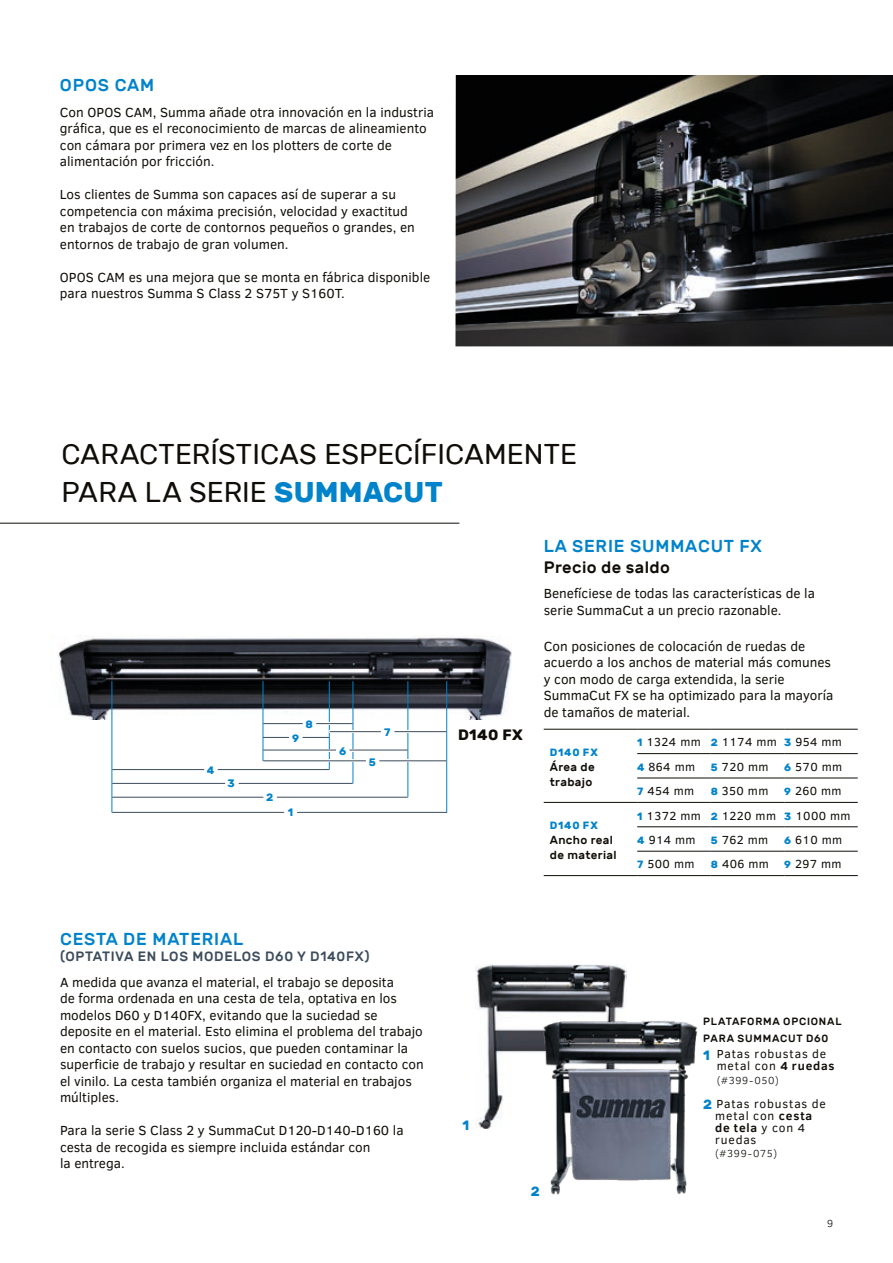
<style>
.page{position:relative;width:893px;height:1263px;background:#fff}
.page>*{position:absolute;margin:0;border:0;box-sizing:border-box;transform-origin:0 0}
.t1{font:28.5px/37.5px "Rubik";letter-spacing:.005em;color:#100d08}
.t2{font:500 17.25px "Rubik";letter-spacing:.05em;color:#0083cb}
.t3{font:500 16.5px "Rubik";letter-spacing:.025em;color:#100d08}
.t4{font:700 15px "Rubik";letter-spacing:.025em;color:#100d08}
.t5{font:13.5px/16.5px "Clear Sans";color:#100d08}
.t6{font:500 13.5px "Rubik";letter-spacing:.05em;color:#3c4c5c}
.t7{font:700 13.5px "Rubik";color:#0083cb}
.t8{font:12px/24.5px "Clear Sans";letter-spacing:.03em;color:#100d08}
.t9{font:12px/12px "Clear Sans";letter-spacing:.065em;color:#100d08}
.t10{font:500 11.55px/14.9px "Rubik";letter-spacing:.03em;color:#100d08}
.t11{font:700 10.8px "Rubik";color:#0083cb}
.t12{font:500 10.5px/16.5px "Rubik";letter-spacing:.07em;color:#100d08}
.t13{font:300 10.5px "Clear Sans";letter-spacing:.065em;color:#100d08}
.t14{font:700 10.5px "Rubik";letter-spacing:.08em;color:#0083cb}
.s1{font-weight:700;color:#0083cb}
.s2{font-family:"Rubik";font-weight:700;font-size:10.5px;color:#0083cb}
.s3{font-family:"Rubik";font-weight:700;font-size:13.5px;color:#0083cb}
.s4{font-weight:700}
</style>
<div class="page">
<img style="left:476px;top:964px;width:150px;height:164px">
<img style="left:543px;top:1015px;width:155px;height:180px">
<hr style="left:263px;top:737px;width:66px;height:1px;background:#3c4c5c">
<div style="left:289px;top:730px;width:14px;height:14px;background:#fff;border-radius:50%"></div>
<hr style="left:112px;top:812px;width:335px;height:1px;background:#3c4c5c">
<img style="left:58px;top:637px;width:453px;height:82px">
<hr style="left:263px;top:681px;width:1px;height:80px;background:#0083cb">
<hr style="left:446px;top:681px;width:1px;height:131px;background:#0083cb">
<hr style="left:408px;top:681px;width:1px;height:116px;background:#0083cb">
<hr style="left:353px;top:681px;width:1px;height:102px;background:#0083cb">
<hr style="left:329px;top:681px;width:1px;height:89px;background:#0083cb">
<hr style="left:112px;top:681px;width:1px;height:131px;background:#0083cb">
<hr style="left:112px;top:783px;width:241px;height:1px;background:#3c4c5c">
<hr style="left:112px;top:769px;width:217px;height:1px;background:#3c4c5c">
<hr style="left:112px;top:797px;width:296px;height:1px;background:#3c4c5c">
<div style="left:284px;top:804px;width:13px;height:13px;background:#fff;border-radius:50%"></div>
<div style="left:263px;top:791px;width:14px;height:13px;background:#fff;border-radius:50%"></div>
<div style="left:225px;top:776px;width:14px;height:14px;background:#fff;border-radius:50%"></div>
<div style="left:204px;top:762px;width:14px;height:14px;background:#fff;border-radius:50%"></div>
<hr style="left:327px;top:760px;width:83px;height:2px;background:#fff">
<hr style="left:263px;top:760px;width:183px;height:1px;background:#3c4c5c">
<div style="left:366px;top:755px;width:13px;height:13px;background:#fff;border-radius:50%"></div>
<hr style="left:327px;top:749px;width:31px;height:2px;background:#fff">
<hr style="left:330px;top:731px;width:79px;height:2px;background:#fff">
<hr style="left:263px;top:750px;width:145px;height:1px;background:#3c4c5c">
<div style="left:336px;top:744px;width:14px;height:13px;background:#fff;border-radius:50%"></div>
<hr style="left:330px;top:731px;width:116px;height:1px;background:#3c4c5c">
<div style="left:381px;top:725px;width:13px;height:13px;background:#fff;border-radius:50%"></div>
<hr style="left:263px;top:723px;width:90px;height:1px;background:#3c4c5c">
<div style="left:303px;top:716px;width:13px;height:14px;background:#fff;border-radius:50%"></div>
<img style="left:455px;top:75px;width:438px;height:271px">
<hr style="left:0;top:523px;width:459px;height:1px;background:#100d08">
<hr style="left:544px;top:875px;width:93px;height:1px;background:#100d08">
<hr style="left:711px;top:875px;width:73px;height:1px;background:#100d08">
<hr style="left:784px;top:875px;width:74px;height:1px;background:#100d08">
<hr style="left:544px;top:729px;width:93px;height:1px;background:#100d08">
<hr style="left:637px;top:729px;width:74px;height:1px;background:#100d08">
<hr style="left:711px;top:729px;width:73px;height:1px;background:#100d08">
<hr style="left:784px;top:729px;width:74px;height:1px;background:#100d08">
<hr style="left:637px;top:753px;width:74px;height:1px;background:#100d08">
<hr style="left:711px;top:753px;width:73px;height:1px;background:#100d08">
<hr style="left:784px;top:753px;width:74px;height:1px;background:#100d08">
<hr style="left:544px;top:802px;width:93px;height:1px;background:#100d08">
<hr style="left:637px;top:778px;width:74px;height:1px;background:#100d08">
<hr style="left:711px;top:778px;width:73px;height:1px;background:#100d08">
<hr style="left:784px;top:778px;width:74px;height:1px;background:#100d08">
<hr style="left:637px;top:802px;width:74px;height:1px;background:#100d08">
<hr style="left:711px;top:802px;width:73px;height:1px;background:#100d08">
<hr style="left:784px;top:802px;width:74px;height:1px;background:#100d08">
<hr style="left:637px;top:826px;width:74px;height:1px;background:#100d08">
<hr style="left:711px;top:826px;width:73px;height:1px;background:#100d08">
<hr style="left:784px;top:826px;width:74px;height:1px;background:#100d08">
<hr style="left:637px;top:851px;width:74px;height:1px;background:#100d08">
<hr style="left:711px;top:851px;width:73px;height:1px;background:#100d08">
<hr style="left:784px;top:851px;width:74px;height:1px;background:#100d08">
<hr style="left:637px;top:875px;width:74px;height:1px;background:#100d08">
<p class="t2" style="left:60px;top:75px;width:96px">OPOS CAM</p>
<p class="t5" style="left:60px;top:104px;width:376px">Con OPOS CAM, Summa añade otra innovación en la industria gráfica, que es el reconocimiento de marcas de alineamiento con cámara por primera vez en los plotters de corte de alimentación por fricción.</p>
<p class="t5" style="left:60px;top:186px;width:356px">Los clientes de Summa son capaces así de superar a su competencia con máxima precisión, velocidad y exactitud en trabajos de corte de contornos pequeños o grandes, en entornos de trabajo de gran volumen.</p>
<p class="t5" style="left:60px;top:269px;width:372px">OPOS CAM es una mejora que se monta en fábrica disponible para nuestros Summa S Class 2 S75T y S160T.</p>
<h1 class="t1" style="left:61px;top:436px;width:517px">CARACTERÍSTICAS ESPECÍFICAMENTE<br>PARA LA SERIE <span class="s1">SUMMACUT</span></h1>
<p class="t11" style="left:207px;top:764px;width:9px">4</p>
<p class="t11" style="left:228px;top:776px;width:9px">3</p>
<p class="t11" style="left:306px;top:718px;width:9px">8</p>
<p class="t11" style="left:292px;top:732px;width:8px">9</p>
<p class="t11" style="left:266px;top:791px;width:9px">2</p>
<p class="t11" style="left:288px;top:806px;width:7px">1</p>
<p class="t11" style="left:339px;top:745px;width:9px">6</p>
<p class="t11" style="left:369px;top:756px;width:9px">5</p>
<p class="t11" style="left:384px;top:726px;width:8px">7</p>
<p class="t2" style="left:60px;top:929px;width:185px">CESTA DE MATERIAL</p>
<p class="t6" style="left:60px;top:949px;width:311px">(OPTATIVA EN LOS MODELOS D60 Y D140FX)</p>
<p class="t5" style="left:60px;top:974px;width:365px">A medida que avanza el material, el trabajo se deposita<br>de forma ordenada en una cesta de tela, optativa en los modelos D60 y D140FX, evitando que la suciedad se deposite en el material. Esto elimina el problema del trabajo en contacto con suelos sucios, que pueden contaminar la superficie de trabajo y resultar en suciedad en contacto con el vinilo. La cesta también organiza el material en trabajos múltiples.</p>
<p class="t5" style="left:60px;top:1122px;width:345px">Para la serie S Class 2 y SummaCut D120-D140-D160 la cesta de recogida es siempre incluida estándar con<br>la entrega.</p>
<p class="t4" style="left:458px;top:726px;width:66px">D140 FX</p>
<p class="t2" style="left:544px;top:536px;width:220px">LA SERIE SUMMACUT FX</p>
<p class="t3" style="left:544px;top:557px;width:128px">Precio de saldo</p>
<p class="t5" style="left:544px;top:585px;width:273px">Benefíciese de todas las características de la serie SummaCut a un precio razonable.</p>
<p class="t5" style="left:544px;top:637px;width:291px">Con posiciones de colocación de ruedas de acuerdo a los anchos de material más comunes y con modo de carga extendida, la serie SummaCut FX se ha optimizado para la mayoría de tamaños de material.</p>
<p class="t14" style="left:550px;top:746px;width:49px">D140 FX</p>
<p class="t10" style="left:550px;top:759px;width:46px">Área de trabajo</p>
<p class="t14" style="left:550px;top:819px;width:49px">D140 FX</p>
<p class="t10" style="left:550px;top:833px;width:68px">Ancho real de material</p>
<p class="t8" style="left:637px;top:730px;width:206px"><span class="s2">1</span> 1324 mm <span class="s2">2</span> 1174 mm <span class="s2">3</span> 954 mm<br><span class="s2">4</span> 864 mm</p>
<p class="t8" style="left:711px;top:754px;width:59px"><span class="s2">5</span> 720 mm</p>
<p class="t8" style="left:784px;top:754px;width:59px"><span class="s2">6</span> 570 mm</p>
<p class="t8" style="left:637px;top:779px;width:59px"><span class="s2">7</span> 454 mm</p>
<p class="t8" style="left:711px;top:779px;width:59px"><span class="s2">8</span> 350 mm</p>
<p class="t8" style="left:784px;top:779px;width:59px"><span class="s2">9</span> 260 mm</p>
<p class="t8" style="left:637px;top:803px;width:215px"><span class="s2">1</span> 1372 mm <span class="s2">2</span> 1220 mm <span class="s2">3</span> 1000 mm<br><span class="s2">4</span> 914 mm</p>
<p class="t8" style="left:711px;top:827px;width:59px"><span class="s2">5</span> 762 mm</p>
<p class="t8" style="left:784px;top:827px;width:59px"><span class="s2">6</span> 610 mm</p>
<p class="t8" style="left:637px;top:852px;width:59px"><span class="s2">7</span> 500 mm</p>
<p class="t8" style="left:711px;top:852px;width:60px"><span class="s2">8</span> 406 mm</p>
<p class="t8" style="left:784px;top:852px;width:59px"><span class="s2">9</span> 297 mm</p>
<p class="t7" style="left:462px;top:1117px;width:8px">1</p>
<p class="t7" style="left:531px;top:1183px;width:10px">2</p>
<p class="t12" style="left:703px;top:1013px;width:140px">PLATAFORMA OPCIONAL<br>PARA SUMMACUT D60</p>
<p class="t9" style="left:717px;top:1048px;width:119px;text-indent:-14px"><span class="s3">1</span> Patas robustas de metal con <span class="s4">4 ruedas</span></p>
<p class="t13" style="left:717px;top:1073px;width:64px">(#399-050)</p>
<p class="t9" style="left:715px;top:1097px;width:112px;text-indent:-12px"><span class="s3">2</span> Patas robustas de metal con <span class="s4">cesta de tela</span> y con 4 ruedas</p>
<p class="t13" style="left:715px;top:1147px;width:64px">(#399-075)</p>
<p class="t13" style="left:827px;top:1216px;width:8px">9</p>
</div>
